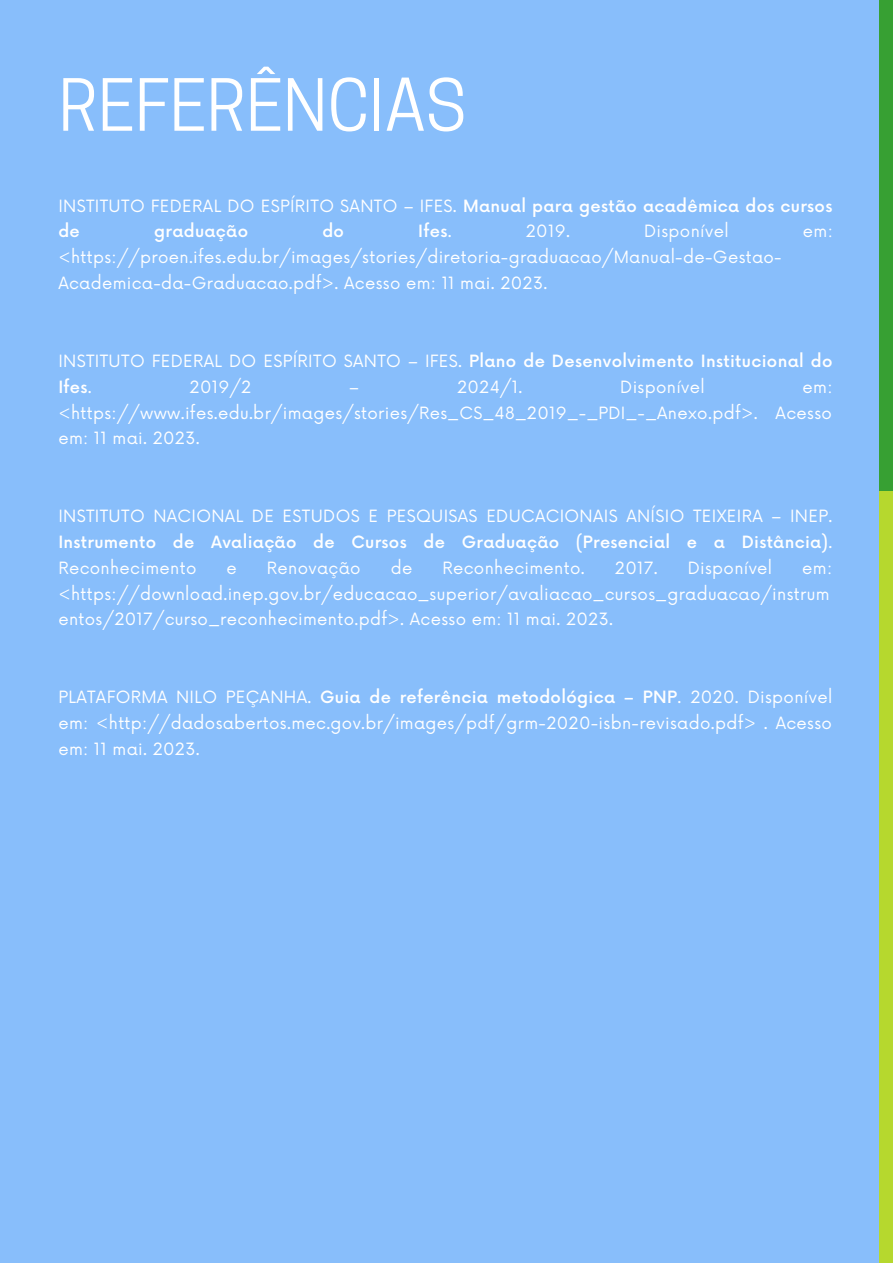
<style>
.page{position:relative;width:893px;height:1264px;background:#fff}
.page>*{position:absolute;margin:0;border:0;box-sizing:border-box;transform-origin:0 0}
.t1{font:67.5px "Cooper Hewitt";color:#fff}
.t2{font:16.5px/25.8px "Now";letter-spacing:.02em;color:#fff}
.t3{font:500 16.5px/25.8px "Now";letter-spacing:.02em;color:#fff}
.s1{font-weight:500}
.s2{font-weight:400}
</style>
<div class="page">
<div style="left:0;top:0;width:892px;height:1262px;background:#88befb"></div>
<div style="left:879px;top:0;width:13px;height:491px;background:#37a033"></div>
<div style="left:879px;top:491px;width:13px;height:771px;background:#b6d82e"></div>
<p class="t1" style="left:58px;top:80px;width:409px">REFERÊNCIAS</p>
<p class="t2" style="left:58px;top:193px;width:775px">INSTITUTO FEDERAL DO ESPÍRITO SANTO – IFES. <span class="s1">Manual para gestão acadêmica dos cursos de</span></p>
<p class="t3" style="left:154px;top:219px;width:95px">graduação</p>
<p class="t3" style="left:322px;top:219px;width:23px">do</p>
<p class="t3" style="left:418px;top:219px;width:35px">Ifes<span class="s2">.</span></p>
<p class="t2" style="left:526px;top:219px;width:46px">2019.</p>
<p class="t2" style="left:644px;top:219px;width:86px">Disponível</p>
<p class="t2" style="left:802px;top:219px;width:31px">em:</p>
<p class="t2" style="left:58px;top:245px;width:724px">&lt;https://proen.ifes.edu.br/images/stories/diretoria-graduacao/Manual-de-Gestao-<br>Academica-da-Graduacao.pdf&gt;. Acesso em: 11 mai. 2023.</p>
<p class="t3" style="left:58px;top:349px;width:775px"><span class="s2">INSTITUTO FEDERAL DO ESPÍRITO SANTO – IFES.</span> Plano de Desenvolvimento Institucional do<br>Ifes<span class="s2">.</span></p>
<p class="t2" style="left:189px;top:374px;width:63px">2019/2</p>
<p class="t2" style="left:349px;top:374px;width:11px">–</p>
<p class="t2" style="left:457px;top:374px;width:67px">2024/1.</p>
<p class="t2" style="left:620px;top:374px;width:86px">Disponível</p>
<p class="t2" style="left:58px;top:374px;width:775px;text-align:justify;text-indent:744px">em: &lt;https://www.ifes.edu.br/images/stories/Res_CS_48_2019_-_PDI_-_Anexo.pdf&gt;. Acesso em: 11 mai. 2023.</p>
<p class="t2" style="left:58px;top:504px;width:775px;text-align:justify">INSTITUTO NACIONAL DE ESTUDOS E PESQUISAS EDUCACIONAIS ANÍSIO TEIXEIRA – INEP.<br><span class="s1">Instrumento de Avaliação de Cursos de Graduação (Presencial e a Distância)</span>.<br>Reconhecimento</p>
<p class="t2" style="left:226px;top:555px;width:12px">e</p>
<p class="t2" style="left:267px;top:555px;width:95px">Renovação</p>
<p class="t2" style="left:390px;top:555px;width:23px">de</p>
<p class="t2" style="left:442px;top:555px;width:144px">Reconhecimento.</p>
<p class="t2" style="left:615px;top:555px;width:44px">2017.</p>
<p class="t2" style="left:687px;top:555px;width:86px">Disponível</p>
<p class="t2" style="left:58px;top:555px;width:775px;text-indent:743px">em: &lt;https://download.inep.gov.br/educacao_superior/avaliacao_cursos_graduacao/instrum entos/2017/curso_reconhecimento.pdf&gt;. Acesso em: 11 mai. 2023.</p>
<p class="t2" style="left:58px;top:685px;width:775px;text-align:justify">PLATAFORMA NILO PEÇANHA. <span class="s1">Guia de referência metodológica – PNP</span>. 2020. Disponível em: &lt;http://dadosabertos.mec.gov.br/images/pdf/grm-2020-isbn-revisado.pdf&gt; . Acesso em: 11 mai. 2023.</p>
</div>
